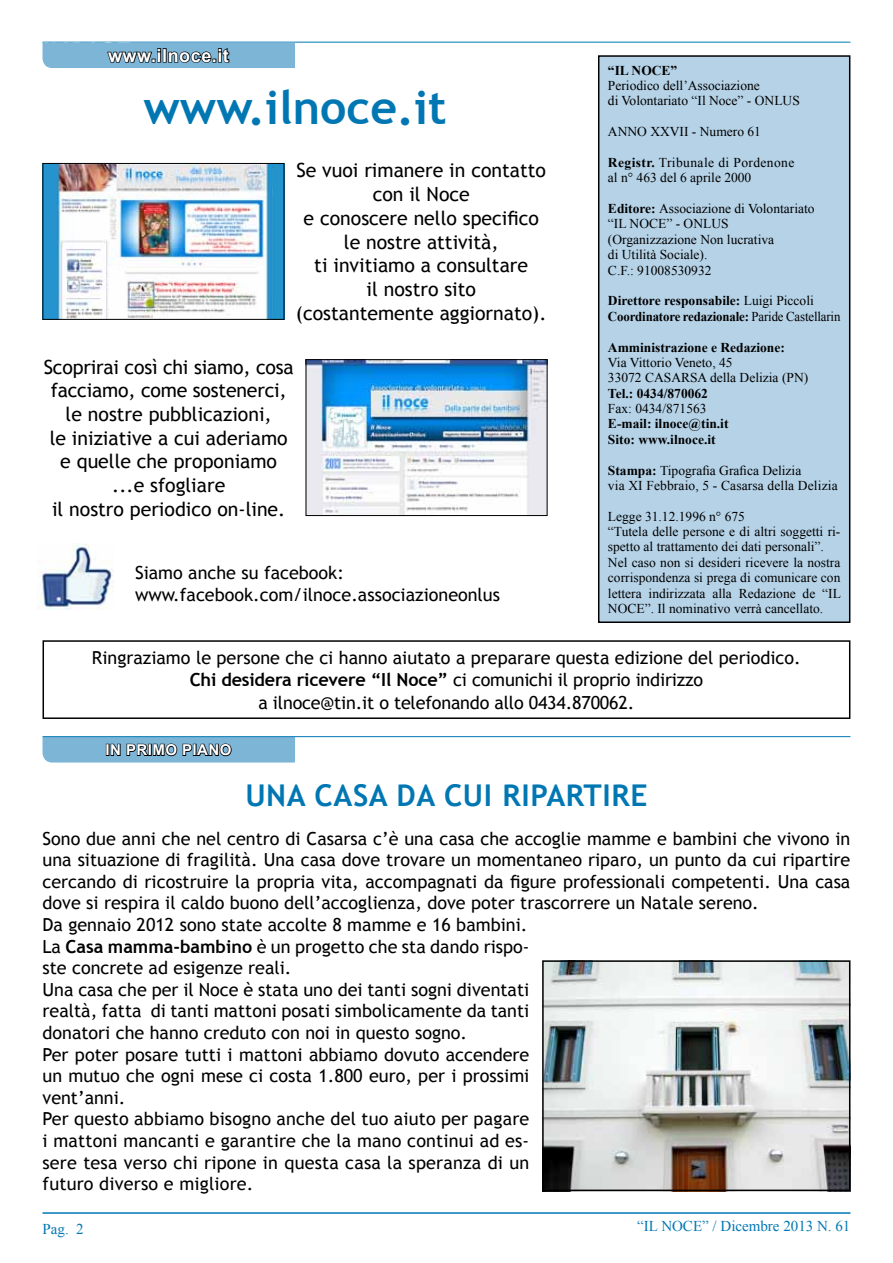
<style>
.page{position:relative;width:893px;height:1263px;background:#fff}
.page>*{position:absolute;margin:0;border:0;box-sizing:border-box;transform-origin:0 0}
.t1{font:700 46.5px "Trebuchet MS";color:#0077b3}
.t2{font:700 30px "Trebuchet MS";letter-spacing:.02em;color:#0077b3}
.t3{font:19.5px/23.7px "Trebuchet MS";color:#000;text-align:center}
.t4{font:18px/21.6px "Trebuchet MS";color:#000}
.t5{font:700 18px "Arial";letter-spacing:.03em;color:#fff}
.t6{font:15px "Times New Roman";color:#0077b3}
.t7{font:700 15px "Arial";letter-spacing:.03em;color:#fff}
.t8{font:13.5px/15.5px "Times New Roman";color:#000}
.t9{font:700 13.5px/15.5px "Times New Roman";color:#000}
.t10{font:13.5px/15.5px "Times New Roman";letter-spacing:.03em;color:#000}
.s1{font-weight:700}
.s2{font-weight:400}
</style>
<div class="page">
<hr style="left:43px;top:1212px;width:807px;height:2px;background:#0077b3">
<hr style="left:43px;top:42px;width:807px;height:1px;background:#0077b3">
<div style="left:599px;top:56px;width:251px;height:566px;background:#b5d2e7"></div>
<div style="left:598px;top:55px;width:252px;height:568px;border:2px solid #000"></div>
<div style="left:43px;top:640px;width:807px;height:79px;border:2px solid #000"></div>
<img style="left:545px;top:963px;width:302px;height:225px">
<div style="left:542px;top:960px;width:308px;height:231px;border:2px solid #000"></div>
<svg style="left:43px;top:43px;width:252px;height:25px;background:#6c9cba"></svg>
<svg style="left:43px;top:737px;width:252px;height:25px;background:#6a9ab7"></svg>
<hr style="left:43px;top:736px;width:807px;height:1px;background:#0077b3">
<img style="left:45px;top:165px;width:237px;height:153px">
<div style="left:43px;top:163px;width:241px;height:157px;border:1px solid #000"></div>
<img style="left:308px;top:361px;width:237px;height:153px">
<div style="left:306px;top:359px;width:241px;height:157px;border:1px solid #000"></div>
<img style="left:37px;top:544px;width:77px;height:66px">
<p class="t5" style="left:108px;top:44px;width:122px">www.ilnoce.it</p>
<p class="t9" style="left:608px;top:62px;width:71px">“IL NOCE”</p>
<p class="t8" style="left:608px;top:78px;width:193px">Periodico dell’Associazione<br>di Volontariato “Il Noce” - ONLUS</p>
<p class="t8" style="left:608px;top:124px;width:154px">ANNO XXVII - Numero 61</p>
<p class="t10" style="left:608px;top:154px;width:188px"><span class="s1">Registr.</span> Tribunale di Pordenone al n° 463 del 6 aprile 2000</p>
<p class="t8" style="left:608px;top:201px;width:208px"><span class="s1">Editore:</span> Associazione di Volontariato “IL NOCE” - ONLUS (Organizzazione Non lucrativa<br>di Utilità Sociale).<br>C.F.: 91008530932</p>
<p class="t9" style="left:608px;top:293px;width:234px">Direttore responsabile: <span class="s2">Luigi Piccoli<br></span>Coordinatore redazionale: <span class="s2">Paride Castellarin</span></p>
<p class="t9" style="left:608px;top:339px;width:178px">Amministrazione e Redazione:</p>
<p class="t8" style="left:608px;top:354px;width:202px">Via Vittorio Veneto, 45<br>33072 CASARSA della Delizia (PN)</p>
<p class="t9" style="left:608px;top:385px;width:102px">Tel.: 0434/870062</p>
<p class="t8" style="left:608px;top:401px;width:100px">Fax: 0434/871563</p>
<p class="t9" style="left:608px;top:416px;width:122px">E-mail: ilnoce@tin.it<br>Sito: www.ilnoce.it</p>
<p class="t8" style="left:608px;top:462px;width:231px"><span class="s1">Stampa:</span> Tipografia Grafica Delizia<br>via XI Febbraio, 5 - Casarsa della Delizia</p>
<p class="t8" style="left:608px;top:508px;width:234px">Legge 31.12.1996 n° 675<br>“Tutela delle persone e di altri soggetti ri&shy;spetto al trattamento dei dati personali”.<br>Nel caso non si desideri ricevere la nostra corrispondenza si prega di comunicare con lettera indirizzata alla Redazione de “IL NOCE”. Il nominativo verrà cancellato.</p>
<p class="t4" style="left:92px;top:646px;width:710px;line-height:22.6px;text-align:center">Ringraziamo le persone che ci hanno aiutato a preparare questa edizione del periodico.<br><span class="s1">Chi desidera ricevere “Il Noce”</span> ci comunichi il proprio indirizzo<br>a ilnoce@tin.it o telefonando allo 0434.870062.</p>
<h1 class="t1" style="left:143px;top:78px;width:305px">www.ilnoce.it</h1>
<p class="t3" style="left:296px;top:159px;width:252px">Se vuoi rimanere in contatto con il Noce<br>e conoscere nello specifico le nostre attività,<br>ti invitiamo a consultare<br>il nostro sito (costantemente aggiornato).</p>
<p class="t3" style="left:44px;top:355px;width:251px">Scoprirai così chi siamo, cosa facciamo, come sostenerci, le nostre pubblicazioni,<br>le iniziative a cui aderiamo e quelle che proponiamo ...e sfogliare<br>il nostro periodico on-line.</p>
<p class="t4" style="left:135px;top:562px;width:367px">Siamo anche su facebook: www.facebook.com/ilnoce.associazioneonlus</p>
<p class="t7" style="left:106px;top:740px;width:127px">IN primo piano</p>
<h2 class="t2" style="left:245px;top:776px;width:400px">UNA CASA DA CUI RIPARTIRE</h2>
<p class="t4" style="left:43px;top:828px;width:809px">Sono due anni che nel centro di Casarsa c’è una casa che accoglie mamme e bambini che vivono in una situazione di fragilità. Una casa dove trovare un momentaneo riparo, un punto da cui ripartire cercando di ricostruire la propria vita, accompagnati da figure professionali competenti. Una casa dove si respira il caldo buono dell’accoglienza, dove poter trascorrere un Natale sereno.<br>Da gennaio 2012 sono state accolte 8 mamme e 16 bambini.<br>La <span class="s1">Casa mamma-bambino</span> è un progetto che sta dando rispo-<br>ste concrete ad esigenze reali.<br>Una casa che per il Noce è stata uno dei tanti sogni diventati<br>realtà, fatta di tanti mattoni posati simbolicamente da tanti<br>donatori che hanno creduto con noi in questo sogno.<br>Per poter posare tutti i mattoni abbiamo dovuto accendere<br>un mutuo che ogni mese ci costa 1.800 euro, per i prossimi<br>vent’anni.<br>Per questo abbiamo bisogno anche del tuo aiuto per pagare<br>i mattoni mancanti e garantire che la mano continui ad es-<br>sere tesa verso chi ripone in questa casa la speranza di un<br>futuro diverso e migliore.</p>
<p class="t6" style="left:43px;top:1218px;width:43px">Pag. 2</p>
<p class="t6" style="left:637px;top:1216px;width:215px">“IL NOCE” / Dicembre 2013 N. 61</p>
</div>
